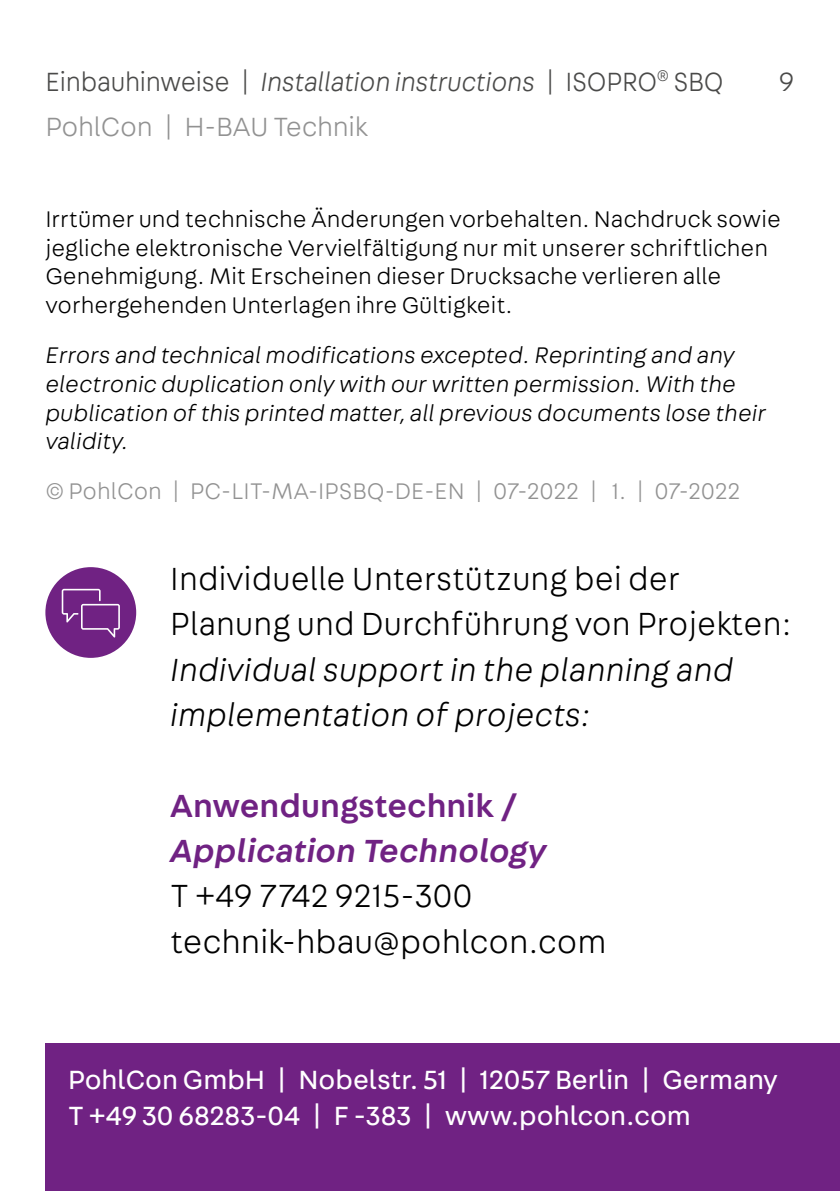
<style>
.page{position:relative;width:840px;height:1191px;background:#fff}
.page>*{position:absolute;margin:0;border:0;box-sizing:border-box;transform-origin:0 0}
.t1{font:300 34px/45.2px "Fabriga";letter-spacing:.005em;color:#000}
.t2{font:italic 300 34px/45.2px "Fabriga";letter-spacing:.005em;color:#000}
.t3{font:italic 500 34px "Fabriga";letter-spacing:.005em;color:#702283}
.t4{font:500 34px "Fabriga";letter-spacing:.005em;color:#702283}
.t5{font:28px/36.4px "Fabriga";color:#fff}
.t6{font:300 28px/45.2px "Fabriga";letter-spacing:-.01em;color:#4a4a49;scale:.95 1}
.t7{font:300 28px "Fabriga";letter-spacing:-.01em;color:#4a4a49}
.t8{font:300 24px/28.8px "Fabriga";color:#000}
.t9{font:italic 300 24px/28.8px "Fabriga";color:#000}
.t10{font:300 24px "Fabriga";color:#929292}
.s1{font-style:italic}
.s2{color:#929292}
</style>
<div class="page">
<div style="left:45px;top:1043px;width:794px;height:148px;background:#702283"></div>
<div style="left:45px;top:567px;width:91px;height:91px;background:#702283;border-radius:50%"></div>
<svg style="left:62px;top:589px;width:58px;height:48px"></svg>
<p class="t6" style="left:45px;top:58px;width:715px">Einbauhinweise | <span class="s1">Installation instructions</span> | ISOPRO<sup>®</sup> SBQ<br><span class="s2">PohlCon | H-BAU Technik</span></p>
<p class="t7" style="left:778px;top:64px;width:17px">9</p>
<p class="t8" style="left:45px;top:204px;width:736px">Irrtümer und technische Änderungen vorbehalten. Nachdruck sowie jegliche elektronische Vervielfältigung nur mit unserer schriftlichen Genehmigung. Mit Erscheinen dieser Drucksache verlieren alle vorhergehenden Unterlagen ihre Gültigkeit.</p>
<p class="t9" style="left:45px;top:340px;width:721px">Errors and technical modifications excepted. Reprinting and any electronic duplication only with our written permission. With the publication of this printed matter, all previous documents lose their validity.</p>
<p class="t10" style="left:45px;top:476px;width:696px">© PohlCon | PC-LIT-MA-IPSBQ-DE-EN | 07-2022 | 1. | 07-2022</p>
<h1 class="t1" style="left:170px;top:555px;width:622px">Individuelle Unterstützung bei der<br>Planung und Durchführung von Projekten:</h1>
<h1 class="t2" style="left:170px;top:645px;width:564px">Individual support in the planning and implementation of projects:</h1>
<h1 class="t4" style="left:170px;top:782px;width:348px">Anwendungstechnik /</h1>
<h1 class="t3" style="left:170px;top:827px;width:377px">Application Technology</h1>
<h1 class="t1" style="left:170px;top:872px;width:437px">T +49 7742 9215-300 technik-hbau@pohlcon.com</h1>
<p class="t5" style="left:68px;top:1060px;width:710px">PohlCon GmbH | Nobelstr. 51 | 12057 Berlin | Germany<br>T +49 30 68283-04 | F -383 | www.pohlcon.com</p>
</div>
